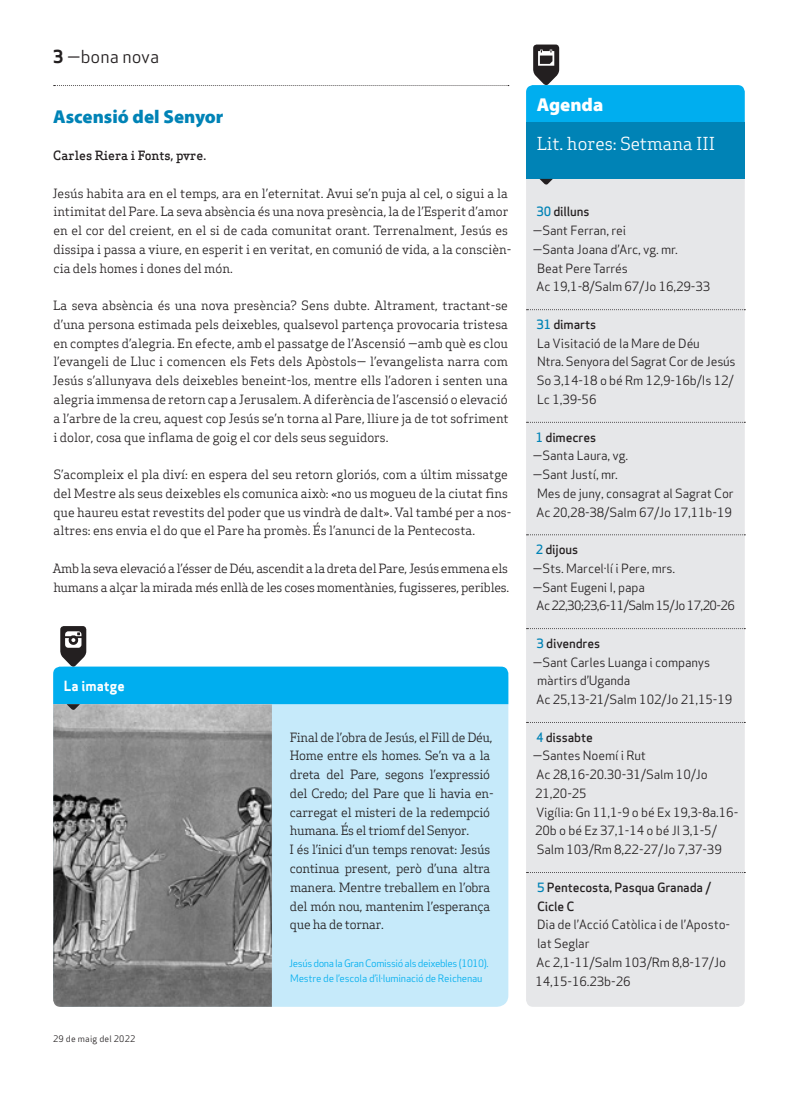
<style>
.page{position:relative;width:798px;height:1099px;background:#fff}
.page>*{position:absolute;margin:0;border:0;box-sizing:border-box;transform-origin:0 0}
.t1{font:900 18.75px "Myriad Pro";color:#0083b6}
.t2{font:900 18.75px "Myriad Pro";color:#fff}
.t3{font:17.5px "Apex Serif";color:#fff}
.t4{font:17.5px "Apex Sans Book T";color:#231f20}
.t5{font:13.75px "Apex Sans Bold T";color:#fff}
.t6{font:12.5px/18.8px "Apex Serif";color:#231f20}
.t7{font:12.5px/18.8px "Apex Sans Book T";letter-spacing:-.01em;color:#231f20}
.t8{font:12.5px/18.8px "Apex Serif";letter-spacing:-.02em;color:#231f20}
.t9{font:12.5px/18.8px "Apex Sans Medium T";letter-spacing:-.01em;color:#231f20}
.t10{font:500 12.5px "Apex Serif";color:#231f20}
.t11{font:10px/15px "Apex Sans Book T";letter-spacing:-.02em;color:#00aeef}
.t12{font:8.75px "Apex Sans Book T";letter-spacing:.02em;color:#231f20}
.s1{font-family:"Apex Sans Bold T"}
.s2{color:#0083b6}
</style>
<div class="page">
<svg style="left:54px;top:85px;width:454px;height:1px"></svg>
<div style="left:526px;top:179px;width:218px;height:827px;background:#e6e7e9"></div>
<svg style="left:526px;top:309px;width:219px;height:1px"></svg>
<svg style="left:526px;top:422px;width:219px;height:1px"></svg>
<svg style="left:526px;top:534px;width:219px;height:1px"></svg>
<svg style="left:526px;top:628px;width:219px;height:1px"></svg>
<svg style="left:526px;top:722px;width:219px;height:1px"></svg>
<svg style="left:526px;top:872px;width:219px;height:1px"></svg>
<svg style="left:526px;top:45px;width:218px;height:78px"></svg>
<div style="left:526px;top:123px;width:218px;height:56px;background:#0083b6"></div>
<svg style="left:539px;top:179px;width:13px;height:6px"></svg>
<div style="left:53px;top:666px;width:455px;height:340px;background:#c6eafa;border-radius:11px"></div>
<img style="left:53px;top:710px;width:219px;height:296px">
<svg style="left:53px;top:626px;width:455px;height:84px"></svg>
<h2 class="t4" style="left:53px;top:46px;width:107px"><span class="s1">3</span> —bona nova</h2>
<h1 class="t1" style="left:53px;top:104px;width:172px">Ascensió del Senyor</h1>
<p class="t10" style="left:53px;top:148px;width:154px">Carles Riera i Fonts, pvre.</p>
<p class="t6" style="left:52px;top:183px;width:460px">Jesús habita ara en el temps, ara en l’eternitat. Avui se’n puja al cel, o sigui a la intimitat del Pare. La seva absència és una nova presència, la de l’Esperit d’amor en el cor del creient, en el si de cada comunitat orant. Terrenalment, Jesús es dissipa i passa a viure, en esperit i en veritat, en comunió de vida, a la conscièn&shy;cia dels homes i dones del món.</p>
<p class="t6" style="left:52px;top:296px;width:457px;text-align:justify">La seva absència és una nova presència? Sens dubte. Altrament, tractant-se d’una persona estimada pels deixebles, qualsevol partença provocaria tristesa en comptes d’alegria. En efecte, amb el passatge de l’Ascensió —amb què es clou l’evangeli de Lluc i comencen els Fets dels Apòstols— l’evangelista narra com Jesús s’allunyava dels deixebles beneint-los, mentre ells l’adoren i senten una alegria immensa de retorn cap a Jerusalem. A diferència de l’ascensió o elevació a l’arbre de la creu, aquest cop Jesús se’n torna al Pare, lliure ja de tot sofriment i dolor, cosa que inflama de goig el cor dels seus seguidors.</p>
<p class="t6" style="left:53px;top:465px;width:459px">S’acompleix el pla diví: en espera del seu retorn gloriós, com a últim missatge del Mestre als seus deixebles els comunica això: «no us mogueu de la ciutat fins que haureu estat revestits del poder que us vindrà de dalt». Val també per a nos&shy;altres: ens envia el do que el Pare ha promès. És l’anunci de la Pentecosta.</p>
<p class="t8" style="left:53px;top:558px;width:458px">Amb la seva elevació a l’ésser de Déu, ascendit a la dreta del Pare, Jesús emmena els humans a alçar la mirada més enllà de les coses momentànies, fugisseres, peribles.</p>
<p class="t5" style="left:64px;top:677px;width:62px">La imatge</p>
<p class="t12" style="left:53px;top:1032px;width:84px">29 de maig del 2022</p>
<p class="t8" style="left:289px;top:727px;width:205px">Final de l’obra de Jesús, el Fill de Déu, Home entre els homes. Se’n va a la dreta del Pare, segons l’expressió del Credo; del Pare que li havia en&shy;carregat el misteri de la redempció humana. És el triomf del Senyor.<br>I és l’inici d’un temps renovat: Jesús continua present, però d’una altra manera. Mentre treballem en l’obra del món nou, mantenim l’esperança que ha de tornar.</p>
<p class="t11" style="left:289px;top:955px;width:201px">Jesús dona la Gran Comissió als deixebles (1010).<br>Mestre de l’escola d’il·luminació de Reichenau</p>
<h1 class="t2" style="left:536px;top:92px;width:68px">Agenda</h1>
<h2 class="t3" style="left:536px;top:133px;width:180px">Lit. hores: Setmana III</h2>
<p class="t9" style="left:536px;top:202px;width:54px"><span class="s2">30</span> dilluns</p>
<p class="t7" style="left:532px;top:221px;width:95px">—Sant Ferran, rei</p>
<p class="t7" style="left:532px;top:240px;width:147px">—Santa Joana d’Arc, vg. mr.</p>
<p class="t7" style="left:537px;top:258px;width:92px">Beat Pere Tarrés</p>
<p class="t7" style="left:536px;top:277px;width:175px">Ac 19,1-8/Salm 67/Jo 16,29-33</p>
<p class="t9" style="left:536px;top:315px;width:61px"><span class="s2">31</span> dimarts</p>
<p class="t7" style="left:536px;top:333px;width:200px">La Visitació de la Mare de Déu<br>Ntra. Senyora del Sagrat Cor de Jesús<br>So 3,14-18 o bé Rm 12,9-16b/Is 12/<br>Lc 1,39-56</p>
<p class="t9" style="left:535px;top:427px;width:62px"><span class="s2">1</span> dimecres</p>
<p class="t7" style="left:532px;top:446px;width:97px">—Santa Laura, vg.</p>
<p class="t7" style="left:532px;top:465px;width:87px">—Sant Justí, mr.</p>
<p class="t7" style="left:537px;top:483px;width:198px">Mes de juny, consagrat al Sagrat Cor</p>
<p class="t7" style="left:536px;top:502px;width:197px">Ac 20,28-38/Salm 67/Jo 17,11b-19</p>
<p class="t9" style="left:535px;top:540px;width:44px"><span class="s2">2</span> dijous</p>
<p class="t7" style="left:532px;top:558px;width:203px">—Sts. Marcel·lí i Pere, mrs.<br>—Sant Eugeni I, papa<br>Ac 22,30;23,6-11/Salm 15/Jo 17,20-26</p>
<p class="t9" style="left:536px;top:633px;width:65px"><span class="s2">3</span> divendres</p>
<p class="t7" style="left:532px;top:652px;width:201px">—Sant Carles Luanga i companys màrtirs d’Uganda<br>Ac 25,13-21/Salm 102/Jo 21,15-19</p>
<p class="t9" style="left:536px;top:727px;width:58px"><span class="s2">4</span> dissabte</p>
<p class="t7" style="left:532px;top:746px;width:207px">—Santes Noemí i Rut<br>Ac 28,16-20.30-31/Salm 10/Jo<br>21,20-25<br>Vigília: Gn 11,1-9 o bé Ex 19,3-8a.16-<br>20b o bé Ez 37,1-14 o bé Jl 3,1-5/<br>Salm 103/Rm 8,22-27/Jo 7,37-39</p>
<p class="t9" style="left:537px;top:877px;width:175px"><span class="s2">5</span> Pentecosta, Pasqua Granada /<br>Cicle C</p>
<p class="t7" style="left:535px;top:915px;width:196px">Dia de l’Acció Catòlica i de l’Aposto&shy;lat Seglar<br>Ac 2,1-11/Salm 103/Rm 8,8-17/Jo<br>14,15-16.23b-26</p>
</div>
